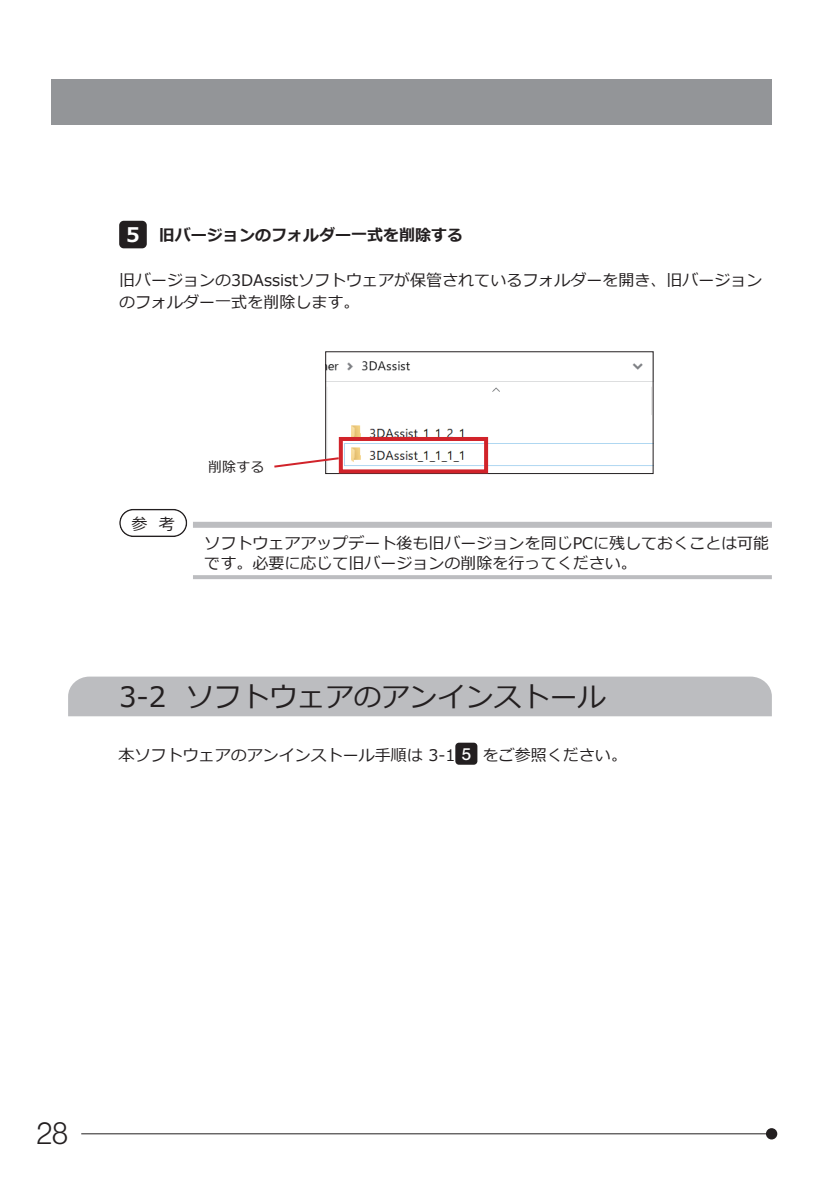
<style>
.page{position:relative;width:840px;height:1191px;background:#fff}
.page>*{position:absolute;margin:0;border:0;box-sizing:border-box;transform-origin:0 0}
.t1{font:30px "Olympus Leicht Normal";color:#231f20}
.t2{font:28px "Meiryo";color:#231f20}
.t3{font:700 20.2px "Meiryo";color:#fff}
.t4{font:16px/22px "Meiryo";color:#231f20}
.t5{font:700 16px "Meiryo";color:#231f20}
.t6{font:14px "Meiryo";color:#231f20}
.s1{font-family:"Olympus Leicht Halbfett";font-size:16.2px;color:#fff}
</style>
<div class="page">
<div style="left:765px;top:1128px;width:11px;height:11px;background:#231f20;border-radius:50%"></div>
<hr style="left:81px;top:1133px;width:690px;height:1px;background:#231f20">
<div style="left:51px;top:79px;width:720px;height:46px;background:#939598"></div>
<img style="left:327px;top:361px;width:324px;height:111px">
<div style="left:325px;top:351px;width:328px;height:123px;border:1px solid #231f20"></div>
<svg style="left:274px;top:456px;width:64px;height:13px"></svg>
<div style="left:68px;top:676px;width:703px;height:40px;background:#bcbdc0"></div>
<div style="left:455px;top:742px;width:22px;height:22px;background:#231f20;border-radius:4px"></div>
<div style="left:119px;top:221px;width:28px;height:27px;background:#231f20;border-radius:5px"></div>
<div style="left:338px;top:437px;width:150px;height:36px;border:4px solid #d1232a"></div>
<hr style="left:193px;top:522px;width:578px;height:4px;background:#bcbdc0">
<svg style="left:193px;top:526px;width:578px;height:2px"></svg>
<hr style="left:193px;top:575px;width:578px;height:4px;background:#bcbdc0">
<div style="left:119px;top:509px;width:68px;height:28px;border:2px solid #231f20;border-radius:13px"></div>
<p class="t5" style="left:159px;top:224px;width:305px">旧バージョンのフォルダー一式を削除する</p>
<p class="t4" style="left:119px;top:270px;width:644px">旧バージョンの3DAssistソフトウェアが保管されているフォルダーを開き、旧バージョンのフォルダー一式を削除します。</p>
<p class="t3" style="left:126px;top:220px;width:15px">5</p>
<p class="t4" style="left:131px;top:514px;width:45px">参 考</p>
<p class="t6" style="left:208px;top:457px;width:57px">削除する</p>
<p class="t4" style="left:204px;top:533px;width:566px;line-height:20px">ソフトウェアアップデート後も旧バージョンを同じPCに残しておくことは可能です。必要に応じて旧バージョンの削除を行ってください。</p>
<h2 class="t2" style="left:119px;top:677px;width:488px">3-2 ソフトウェアのアンインストール</h2>
<p class="t4" style="left:118px;top:745px;width:509px">本ソフトウェアのアンインストール手順は 3-1 <span class="s1">5</span> をご参照ください。</p>
<h1 class="t1" style="left:36px;top:1115px;width:33px">28</h1>
</div>
